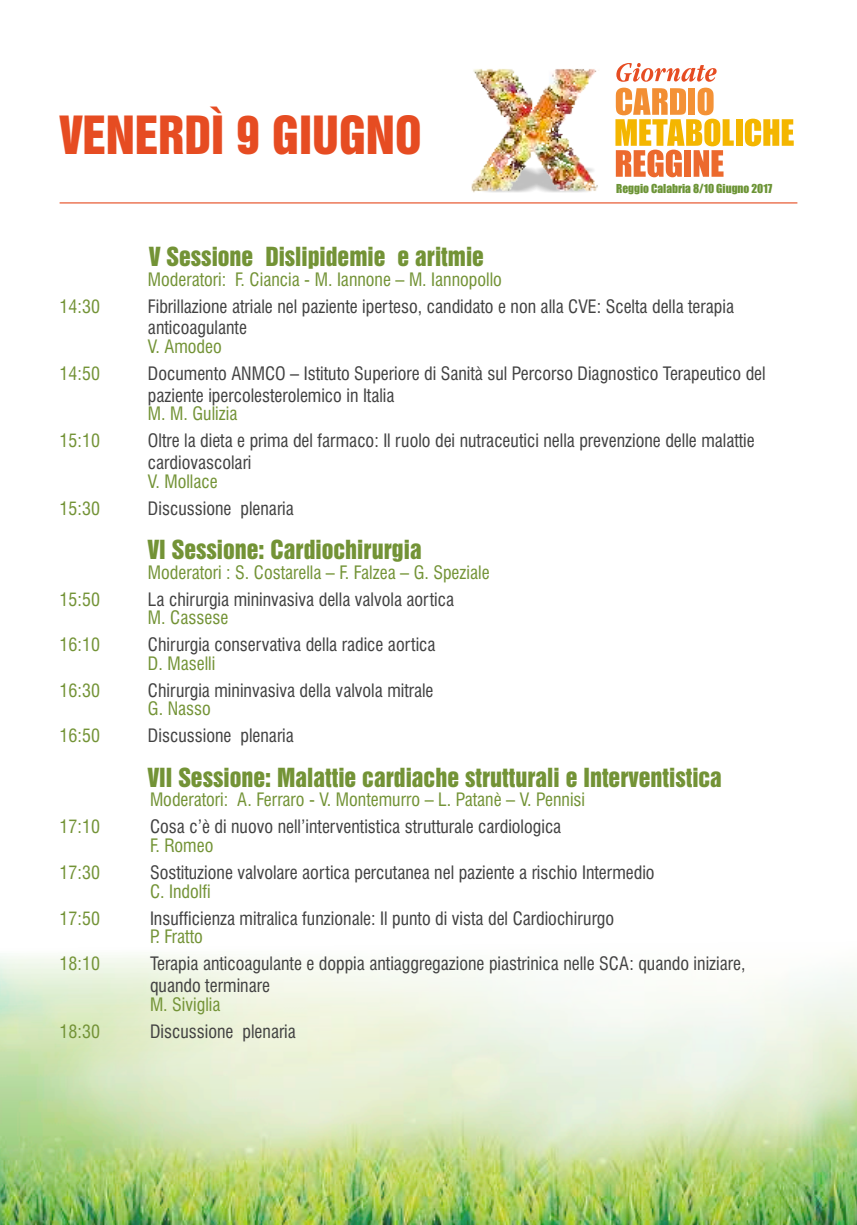
<style>
.page{position:relative;width:857px;height:1225px;background:#fff}
.page>*{position:absolute;margin:0;border:0;box-sizing:border-box;transform-origin:0 0}
.t1{font:48px "Swiss 921 BT Regular A";color:#e64c22}
.t2{font:24px "Swiss 921 BT Regular A";color:#739336}
.t3{font:condensed 18px/21.6px "Swiss 721 BT";color:#424242}
.t4{font:condensed 18px "Swiss 721 BT";color:#739336}
.t5{font:11.4px "Impact";color:#6c9436}
</style>
<div class="page">
<img style="left:0;top:955px;width:856px;height:270px">
<hr style="left:60px;top:202px;width:737px;height:1px;background:#e64c22">
<img style="left:471px;top:69px;width:127px;height:124px">
<svg style="left:616px;top:63px;width:100px;height:19px"></svg>
<svg style="left:615px;top:88px;width:118px;height:89px"></svg>
<div style="left:735px;top:119px;width:7px;height:27px;background:#f4b600"></div>
<svg style="left:744px;top:119px;width:49px;height:27px"></svg>
<h1 class="t1" style="left:60px;top:118px;width:363px">VENERDÌ 9 GIUGNO</h1>
<h2 class="t2" style="left:149px;top:248px;width:336px">V Sessione Dislipidemie e aritmie</h2>
<p class="t4" style="left:148px;top:272px;width:355px">Moderatori: F. Ciancia - M. Iannone – M. Iannopollo</p>
<p class="t5" style="left:616px;top:184px;width:157px">Reggio Calabria 8/10 Giugno 2017</p>
<p class="t4" style="left:60px;top:299px;width:42px">14:30</p>
<p class="t4" style="left:60px;top:366px;width:42px">14:50</p>
<p class="t4" style="left:60px;top:434px;width:42px">15:10</p>
<p class="t4" style="left:60px;top:501px;width:42px">15:30</p>
<p class="t4" style="left:60px;top:592px;width:42px">15:50</p>
<p class="t4" style="left:60px;top:637px;width:42px">16:10</p>
<p class="t4" style="left:60px;top:683px;width:42px">16:30</p>
<p class="t4" style="left:60px;top:728px;width:42px">16:50</p>
<p class="t4" style="left:60px;top:819px;width:42px">17:10</p>
<p class="t4" style="left:60px;top:865px;width:42px">17:30</p>
<p class="t4" style="left:60px;top:911px;width:42px">17:50</p>
<p class="t4" style="left:60px;top:956px;width:42px">18:10</p>
<p class="t4" style="left:60px;top:1023px;width:42px">18:30</p>
<p class="t3" style="left:148px;top:297px;width:587px">Fibrillazione atriale nel paziente iperteso, candidato e non alla CVE: Scelta della terapia anticoagulante</p>
<p class="t3" style="left:148px;top:365px;width:619px">Documento ANMCO – Istituto Superiore di Sanità sul Percorso Diagnostico Terapeutico del paziente ipercolesterolemico in Italia</p>
<p class="t3" style="left:148px;top:432px;width:608px">Oltre la dieta e prima del farmaco: Il ruolo dei nutraceutici nella prevenzione delle malattie cardiovascolari</p>
<p class="t3" style="left:148px;top:499px;width:147px">Discussione plenaria</p>
<p class="t4" style="left:148px;top:339px;width:75px">V. Amodeo</p>
<p class="t4" style="left:148px;top:407px;width:91px">M. M. Gulizia</p>
<p class="t4" style="left:148px;top:474px;width:71px">V. Mollace</p>
<h2 class="t2" style="left:148px;top:540px;width:275px">VI Sessione: Cardiochirurgia</h2>
<p class="t4" style="left:148px;top:565px;width:343px">Moderatori : S. Costarella – F. Falzea – G. Speziale</p>
<p class="t3" style="left:148px;top:590px;width:307px">La chirurgia mininvasiva della valvola aortica</p>
<p class="t3" style="left:148px;top:635px;width:289px">Chirurgia conservativa della radice aortica</p>
<p class="t3" style="left:148px;top:681px;width:287px">Chirurgia mininvasiva della valvola mitrale</p>
<p class="t3" style="left:148px;top:727px;width:147px">Discussione plenaria</p>
<p class="t4" style="left:148px;top:610px;width:82px">M. Cassese</p>
<p class="t4" style="left:148px;top:656px;width:69px">D. Maselli</p>
<p class="t4" style="left:148px;top:702px;width:64px">G. Nasso</p>
<h2 class="t2" style="left:148px;top:768px;width:575px">VII Sessione: Malattie cardiache strutturali e Interventistica</h2>
<p class="t4" style="left:150px;top:792px;width:436px">Moderatori: A. Ferraro - V. Montemurro – L. Patanè – V. Pennisi</p>
<p class="t3" style="left:150px;top:818px;width:412px">Cosa c’è di nuovo nell’interventistica strutturale cardiologica</p>
<p class="t3" style="left:150px;top:863px;width:506px">Sostituzione valvolare aortica percutanea nel paziente a rischio Intermedio</p>
<p class="t3" style="left:150px;top:909px;width:465px">Insufficienza mitralica funzionale: Il punto di vista del Cardiochirurgo</p>
<p class="t3" style="left:150px;top:954px;width:596px">Terapia anticoagulante e doppia antiaggregazione piastrinica nelle SCA: quando iniziare, quando terminare</p>
<p class="t3" style="left:150px;top:1022px;width:147px">Discussione plenaria</p>
<p class="t4" style="left:150px;top:838px;width:65px">F. Romeo</p>
<p class="t4" style="left:150px;top:884px;width:62px">C. Indolfi</p>
<p class="t4" style="left:150px;top:929px;width:54px">P. Fratto</p>
<p class="t4" style="left:150px;top:997px;width:72px">M. Siviglia</p>
</div>
